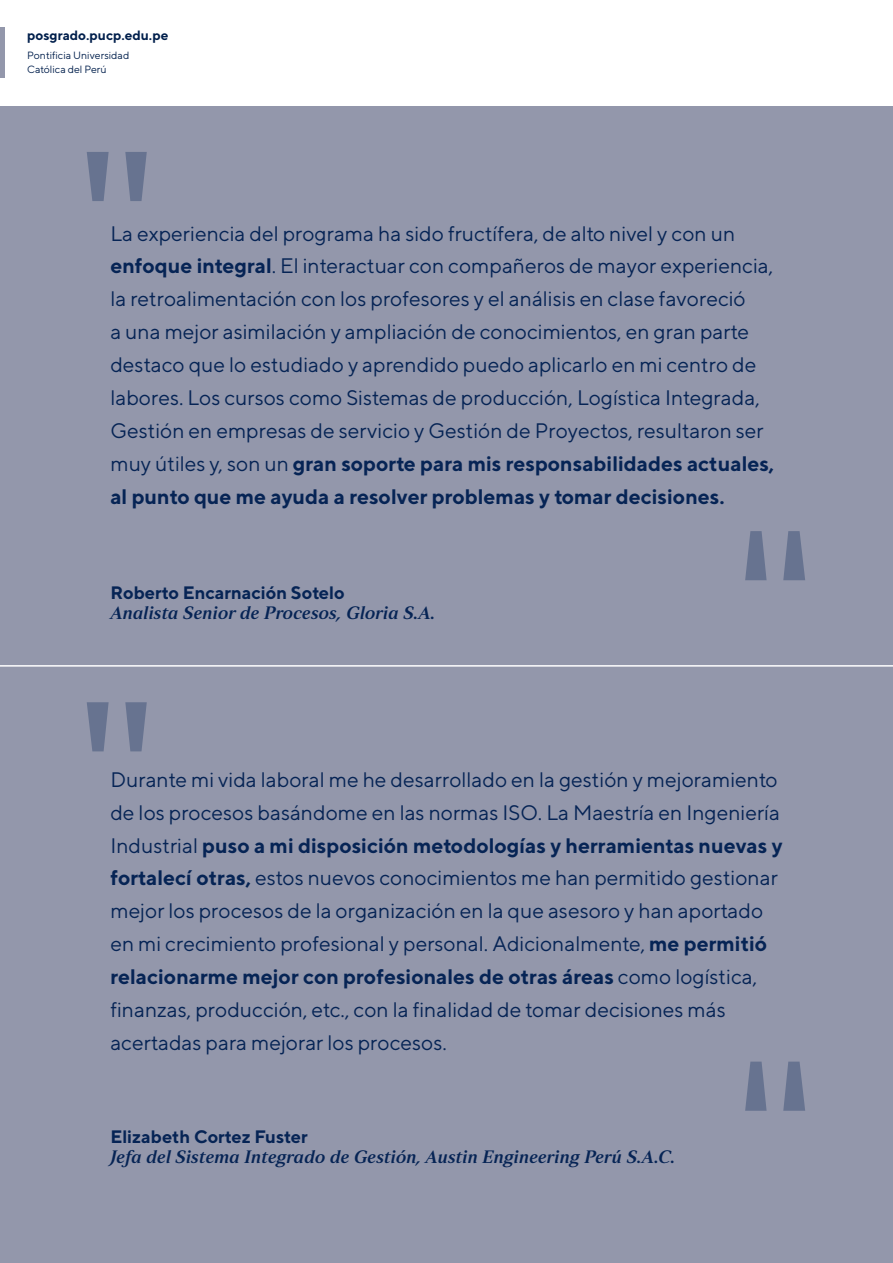
<style>
.page{position:relative;width:893px;height:1263px;background:#fff}
.page>*{position:absolute;margin:0;border:0;box-sizing:border-box;transform-origin:0 0}
.t1{font:180.15px "Monaco";color:#062455}
.t2{font:21px/33px "TT Norms";color:#062455}
.t3{font:18px "Strato Pro Demi Bold It";color:#062455}
.t4{font:700 18px "TT Norms";color:#062455}
.t5{font:700 13.5px "TT Norms";color:#011f4c}
.t6{font:10.5px/13.8px "TT Norms";color:#011f4c}
.s1{font-weight:700}
</style>
<div class="page">
<div style="left:0;top:28px;width:5px;height:50px;background:#9397ab"></div>
<div style="left:0;top:106px;width:893px;height:1157px;background:#9397ab"></div>
<hr style="left:0;top:665px;width:893px;height:2px;background:#fff">
<p class="t5" style="left:27px;top:27px;width:143px">posgrado.pucp.edu.pe</p>
<p class="t6" style="left:27px;top:48px;width:104px">Pontificia Universidad<br>Católica del Perú</p>
<h1 class="t1" style="left:63px;top:73px;width:110px">"</h1>
<p class="t2" style="left:110px;top:216px;width:665px">La experiencia del programa ha sido fructífera, de alto nivel y con un <span class="s1">enfoque integral</span>. El interactuar con compañeros de mayor experiencia, la retroalimentación con los profesores y el análisis en clase favoreció<br>a una mejor asimilación y ampliación de conocimientos, en gran parte destaco que lo estudiado y aprendido puedo aplicarlo en mi centro de labores. Los cursos como Sistemas de producción, Logística Integrada, Gestión en empresas de servicio y Gestión de Proyectos, resultaron ser muy útiles y, son un <span class="s1">gran soporte para mis responsabilidades actuales, al punto que me ayuda a resolver problemas y tomar decisiones.</span></p>
<p class="t4" style="left:110px;top:582px;width:236px">Roberto Encarnación Sotelo</p>
<p class="t3" style="left:110px;top:601px;width:327px">Analista Senior de Procesos, Gloria S.A.</p>
<h1 class="t1" style="left:63px;top:624px;width:110px">"</h1>
<h1 class="t1" style="left:829px;top:659px;width:110px;rotate:-180deg">"</h1>
<p class="t2" style="left:110px;top:762px;width:674px">Durante mi vida laboral me he desarrollado en la gestión y mejoramiento de los procesos basándome en las normas ISO. La Maestría en Ingeniería Industrial <span class="s1">puso a mi disposición metodologías y herramientas nuevas y fortalecí otras,</span> estos nuevos conocimientos me han permitido gestionar mejor los procesos de la organización en la que asesoro y han aportado en mi crecimiento profesional y personal. Adicionalmente, <span class="s1">me permitió relacionarme mejor con profesionales de otras áreas</span> como logística, finanzas, producción, etc., con la finalidad de tomar decisiones más acertadas para mejorar los procesos.</p>
<p class="t4" style="left:110px;top:1125px;width:199px">Elizabeth Cortez Fuster</p>
<p class="t3" style="left:110px;top:1145px;width:566px">Jefa del Sistema Integrado de Gestión, Austin Engineering Perú S.A.C.</p>
<h1 class="t1" style="left:829px;top:1189px;width:110px;rotate:-180deg">"</h1>
</div>
